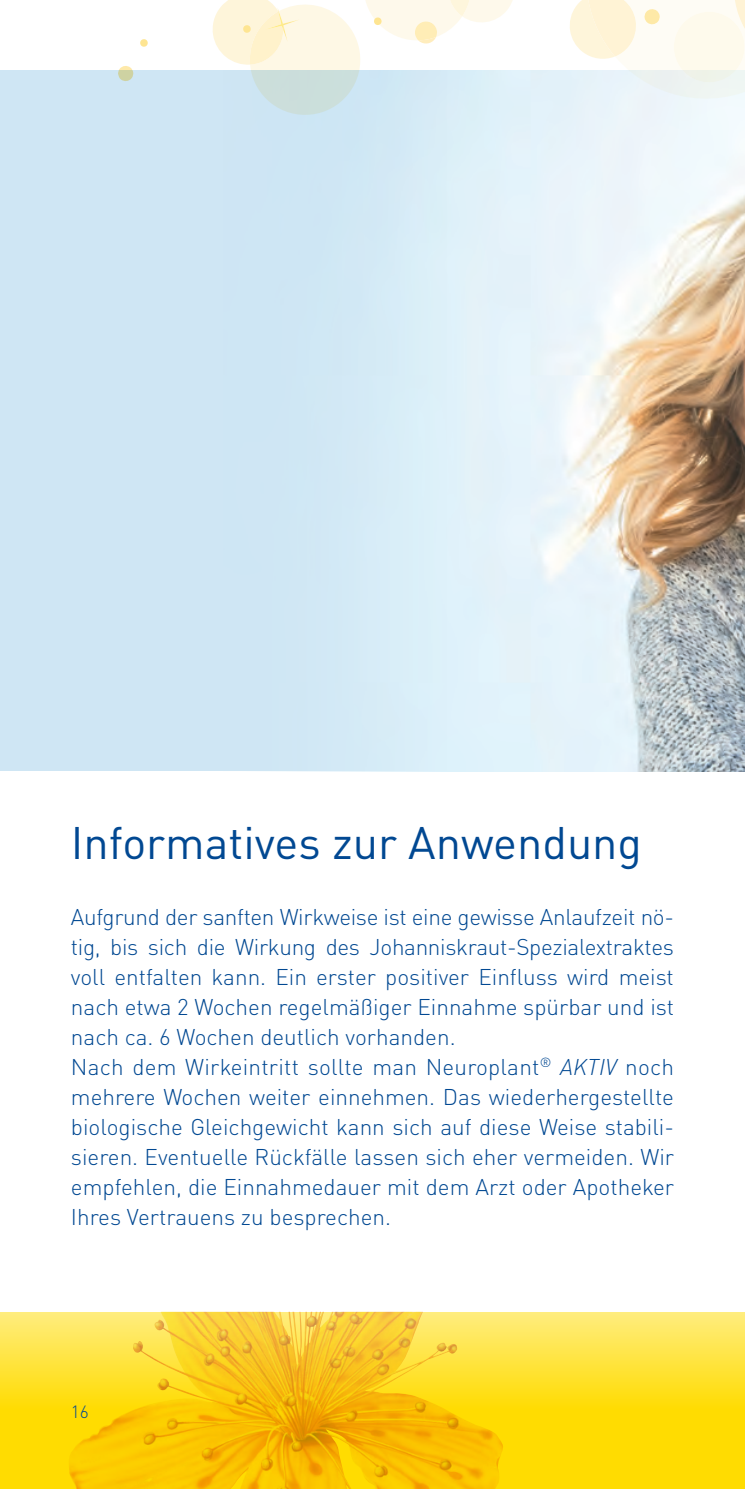
<style>
.page{position:relative;width:745px;height:1489px;background:#fff}
.page>*{position:absolute;margin:0;border:0;box-sizing:border-box;transform-origin:0 0}
.t1{font:45px "DINOT";color:#014892}
.t2{font:300 22.5px/30px "DIN Pro";color:#014892}
.t3{font:300 17.5px "DIN Pro";color:#014892}
.s1{font-style:italic}
</style>
<div class="page">
<svg style="left:0;top:1311px;width:744px;height:177px"></svg>
<img style="left:288px;top:1311px;width:46px;height:53px">
<div style="left:0;top:71px;width:744px;height:700px;background:#cfe6f4"></div>
<img style="left:403px;top:71px;width:341px;height:700px">
<svg style="left:118px;top:66px;width:15px;height:15px"></svg>
<svg style="left:568px;top:0;width:176px;height:110px"></svg>
<svg style="left:140px;top:39px;width:8px;height:8px"></svg>
<svg style="left:211px;top:0;width:304px;height:122px"></svg>
<h1 class="t1" style="left:71px;top:814px;width:572px">Informatives zur Anwendung</h1>
<p class="t2" style="left:71px;top:899px;width:604px">Aufgrund der sanften Wirkweise ist eine gewisse Anlaufzeit nö&shy;tig, bis sich die Wirkung des Johanniskraut-Spezialextraktes voll entfalten kann. Ein erster positiver Einfluss wird meist nach etwa 2 Wochen regelmäßiger Einnahme spürbar und ist nach ca. 6 Wochen deutlich vorhanden.<br>Nach dem Wirkeintritt sollte man Neuroplant<sup>®</sup> <span class="s1">AKTIV</span> noch mehrere Wochen weiter einnehmen. Das wiederhergestellte biologische Gleichgewicht kann sich auf diese Weise stabili&shy;sieren. Eventuelle Rückfälle lassen sich eher vermeiden. Wir empfehlen, die Einnahmedauer mit dem Arzt oder Apotheker Ihres Vertrauens zu besprechen.</p>
<p class="t3" style="left:71px;top:1398px;width:19px">16</p>
</div>
